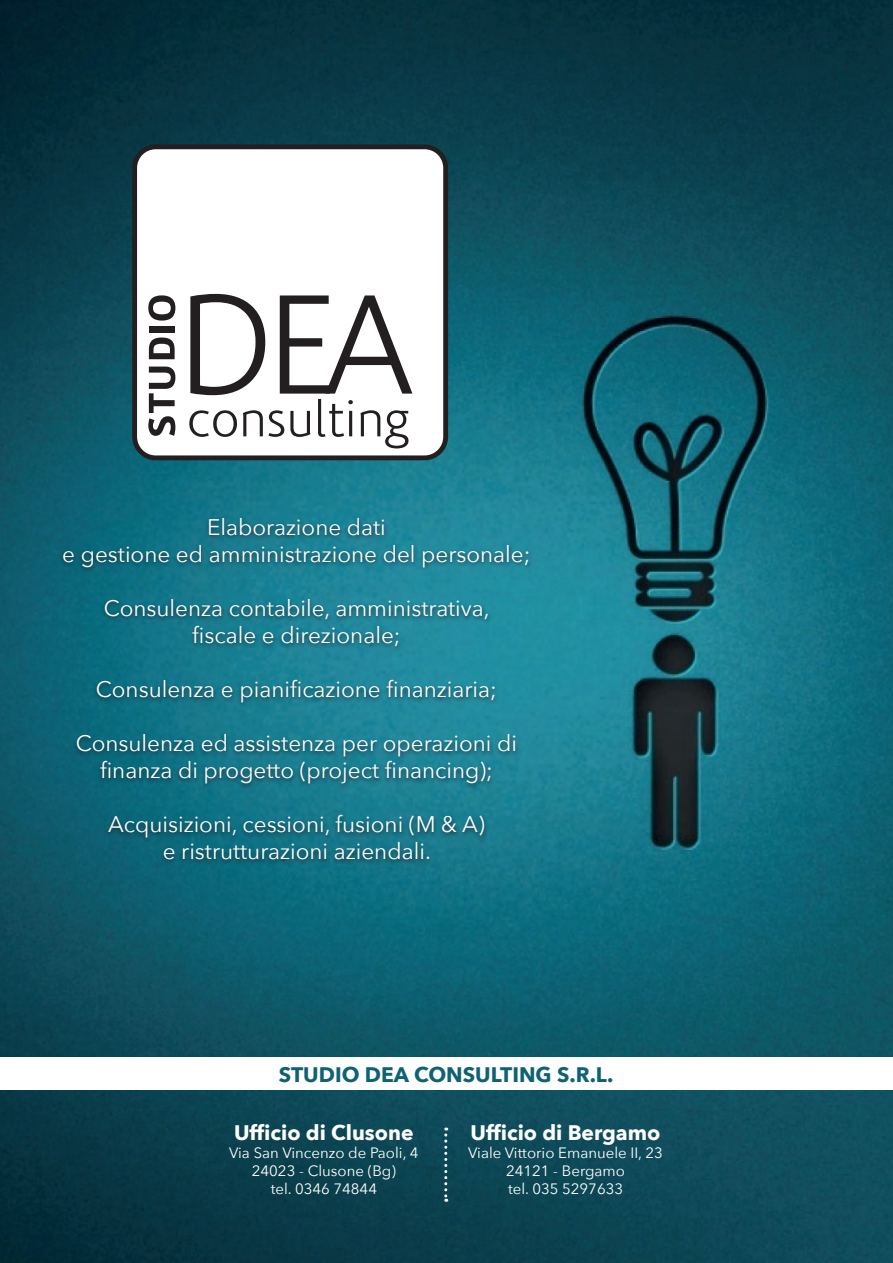
<style>
.page{position:relative;width:893px;height:1263px;background:#fff}
.page>*{position:absolute;margin:0;border:0;box-sizing:border-box;transform-origin:0 0}
.t1{font:22.5px/27px "Avenir Next";color:#fff;text-align:center}
.t2{font:700 21px "Avenir Next";color:#fff}
.t3{font:700 21px "Avenir Next";color:#0f6273}
.t4{font:15px/18px "Avenir Next";color:#fff;text-align:center}
</style>
<div class="page">
<img style="left:0;top:0;width:893px;height:1263px">
<div style="left:0;top:1057px;width:893px;height:33px;background:#fff"></div>
<div style="left:135px;top:147px;width:311px;height:311px;background:#fff;border-radius:21px"></div>
<div style="left:132px;top:144px;width:316px;height:316px;border:5px solid #231f20;border-radius:21px"></div>
<svg style="left:189px;top:294px;width:223px;height:154px"></svg>
<svg style="left:148px;top:367px;width:27px;height:69px"></svg>
<svg style="left:149px;top:337px;width:26px;height:22px"></svg>
<div style="left:149px;top:326px;width:26px;height:6px;background:#231f20"></div>
<svg style="left:148px;top:295px;width:27px;height:26px"></svg>
<div style="left:59px;top:515px;width:474px;height:350px;background:#231f20;opacity:.75"></div>
<svg style="left:444px;top:1127px;width:3px;height:75px"></svg>
<p class="t1" style="left:62px;top:513px;width:470px">Elaborazione dati<br>e gestione ed amministrazione del personale;</p>
<p class="t1" style="left:104px;top:594px;width:387px">Consulenza contabile, amministrativa, fiscale e direzionale;</p>
<p class="t1" style="left:96px;top:675px;width:402px">Consulenza e pianificazione finanziaria;</p>
<p class="t1" style="left:76px;top:729px;width:443px">Consulenza ed assistenza per operazioni di finanza di progetto (project financing);</p>
<p class="t1" style="left:108px;top:810px;width:378px">Acquisizioni, cessioni, fusioni (M &amp; A) e ristrutturazioni aziendali.</p>
<p class="t3" style="left:279px;top:1056px;width:336px">STUDIO DEA CONSULTING S.R.L.</p>
<p class="t2" style="left:234px;top:1114px;width:181px">Ufficio di Clusone</p>
<p class="t4" style="left:229px;top:1143px;width:191px">Via San Vincenzo de Paoli, 4<br>24023 - Clusone (Bg)<br>tel. 0346 74844</p>
<p class="t2" style="left:471px;top:1114px;width:191px">Ufficio di Bergamo</p>
<p class="t4" style="left:468px;top:1143px;width:196px">Viale Vittorio Emanuele II, 23<br>24121 - Bergamo<br>tel. 035 5297633</p>
</div>
